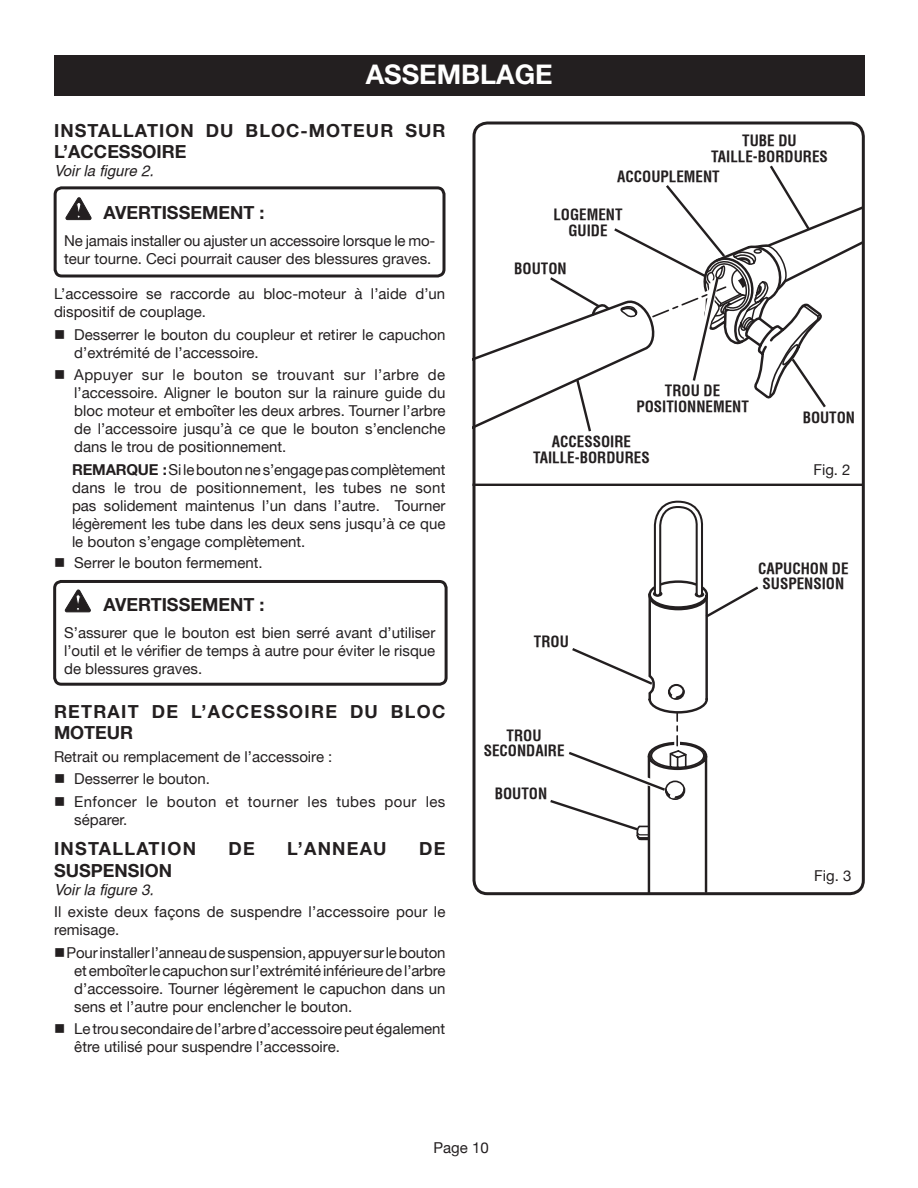
<style>
.page{position:relative;width:918px;height:1188px;background:#fff}
.page>*{position:absolute;margin:0;border:0;box-sizing:border-box;transform-origin:0 0}
.t1{font:700 27px "Helvetica Neue";color:#fff}
.t2{font:700 18px/21px "Helvetica Neue";letter-spacing:.055em;color:#231f20}
.t3{font:700 18px "Helvetica Neue";color:#231f20}
.t4{font:15px/18px "Helvetica Neue";color:#231f20}
.t5{font:700 condensed 15px/15.8px "Helvetica";color:#231f20;text-align:center}
.t6{font:15px/18px "Helvetica Neue";letter-spacing:.025em;color:#231f20}
.t7{font:italic 15px "Helvetica";color:#231f20}
.s1{font-weight:700}
</style>
<div class="page">
<div style="left:54px;top:55px;width:811px;height:41px;background:#231f20"></div>
<svg style="left:472px;top:121px;width:393px;height:773px"></svg>
<svg style="left:548px;top:500px;width:213px;height:395px"></svg>
<svg style="left:473px;top:163px;width:389px;height:283px"></svg>
<svg style="left:53px;top:186px;width:393px;height:90px"></svg>
<svg style="left:53px;top:580px;width:395px;height:104px"></svg>
<hr style="left:472px;top:484px;width:392px;height:2px;background:#231f20">
<h1 class="t1" style="left:366px;top:58px;width:189px">ASSEMBLAGE</h1>
<p class="t2" style="left:54px;top:120px;width:393px">INSTALLATION DU BLOC-MOTEUR SUR<br>L’ACCESSOIRE</p>
<p class="t7" style="left:54px;top:162px;width:101px">Voir la figure 2.</p>
<p class="t3" style="left:104px;top:202px;width:162px">AVERTISSEMENT :</p>
<p class="t4" style="left:64px;top:232px;width:373px">Ne jamais installer ou ajuster un accessoire lorsque le mo&shy;teur tourne. Ceci pourrait causer des blessures graves.</p>
<p class="t4" style="left:54px;top:285px;width:393px">L’accessoire se raccorde au bloc-moteur à l’aide d’un dispositif de couplage.</p>
<p class="t4" style="left:74px;top:325px;width:373px;text-indent:-20px">■ Desserrer le bouton du coupleur et retirer le capuchon d’extrémité de l’accessoire.</p>
<p class="t4" style="left:74px;top:366px;width:373px;text-align:justify;text-indent:-20px">■ Appuyer sur le bouton se trouvant sur l’arbre de l’accessoire. Aligner le bouton sur la rainure guide du bloc moteur et emboîter les deux arbres. Tourner l’arbre de l’accessoire jusqu’à ce que le bouton s’enclenche dans le trou de positionnement.</p>
<p class="t4" style="left:72px;top:460px;width:375px;text-align:justify"><span class="s1">REMARQUE :</span> Si le bouton ne s’engage pas complètement dans le trou de positionnement, les tubes ne sont pas solidement maintenus l’un dans l’autre. Tourner légèrement les tube dans les deux sens jusqu’à ce que le bouton s’engage complètement.</p>
<p class="t4" style="left:54px;top:553px;width:210px">■ Serrer le bouton fermement.</p>
<p class="t3" style="left:104px;top:594px;width:162px">AVERTISSEMENT :</p>
<p class="t4" style="left:64px;top:624px;width:373px;text-align:justify">S’assurer que le bouton est bien serré avant d’utiliser l’outil et le vérifier de temps à autre pour éviter le risque de blessures graves.</p>
<p class="t2" style="left:54px;top:700px;width:393px;line-height:21.6px">RETRAIT DE L’ACCESSOIRE DU BLOC<br>MOTEUR</p>
<p class="t4" style="left:54px;top:747px;width:280px">Retrait ou remplacement de l’accessoire :</p>
<p class="t4" style="left:54px;top:770px;width:158px">■ Desserrer le bouton.</p>
<p class="t6" style="left:74px;top:792px;width:373px;text-indent:-20px">■ Enfoncer le bouton et tourner les tubes pour les séparer.</p>
<p class="t2" style="left:54px;top:838px;width:144px">INSTALLATION</p>
<p class="t2" style="left:229px;top:838px;width:28px">DE</p>
<p class="t2" style="left:287px;top:838px;width:101px">L’ANNEAU</p>
<p class="t2" style="left:419px;top:838px;width:28px">DE</p>
<p class="t3" style="left:54px;top:859px;width:120px">SUSPENSION</p>
<p class="t7" style="left:54px;top:881px;width:101px">Voir la figure 3.</p>
<p class="t4" style="left:54px;top:903px;width:393px">Il existe deux façons de suspendre l’accessoire pour le remisage.</p>
<p class="t4" style="left:74px;top:943px;width:373px;text-align:justify;text-indent:-20px">■ Pour installer l’anneau de suspension, appuyer sur le bouton et emboîter le capuchon sur l’extrémité inférieure de l’arbre d’accessoire. Tourner légèrement le capuchon dans un sens et l’autre pour enclencher le bouton.</p>
<p class="t4" style="left:74px;top:1020px;width:372px;text-indent:-20px">■ Le trou secondaire de l’arbre d’accessoire peut également être utilisé pour suspendre l’accessoire.</p>
<p class="t5" style="left:711px;top:133px;width:118px">TUBE DU<br>TAILLE-BORDURES</p>
<p class="t5" style="left:617px;top:169px;width:104px">ACCOUPLEMENT</p>
<p class="t5" style="left:553px;top:207px;width:71px">LOGEMENT<br>GUIDE</p>
<p class="t5" style="left:514px;top:261px;width:54px">BOUTON</p>
<p class="t5" style="left:636px;top:382px;width:114px">TROU DE<br>POSITIONNEMENT</p>
<p class="t5" style="left:533px;top:434px;width:118px">ACCESSOIRE<br>TAILLE-BORDURES</p>
<p class="t5" style="left:803px;top:409px;width:54px">BOUTON</p>
<p class="t4" style="left:813px;top:460px;width:39px">Fig. 2</p>
<p class="t5" style="left:534px;top:633px;width:36px">TROU</p>
<p class="t5" style="left:484px;top:727px;width:82px">TROU<br>SECONDAIRE</p>
<p class="t5" style="left:495px;top:786px;width:54px">BOUTON</p>
<p class="t5" style="left:758px;top:560px;width:92px;text-align:left">CAPUCHON DE<br>SUSPENSION</p>
<p class="t4" style="left:814px;top:866px;width:39px">Fig. 3</p>
<p class="t4" style="left:434px;top:1139px;width:57px">Page 10</p>
</div>
